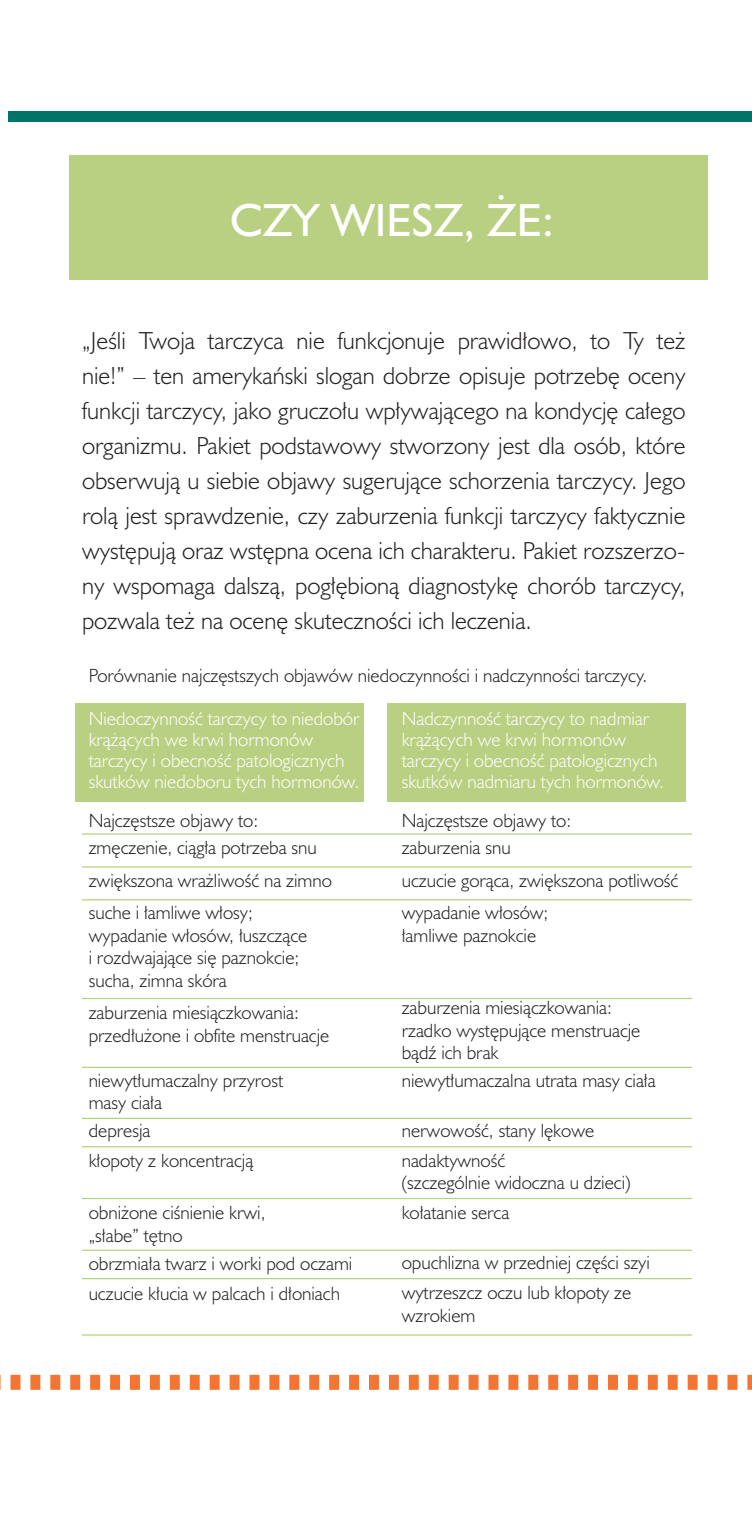
<style>
.page{position:relative;width:752px;height:1531px;background:#fff}
.page>*{position:absolute;margin:0;border:0;box-sizing:border-box;transform-origin:0 0}
.t1{font:42.5px "Humanst 521 PL";color:#fff}
.t2{font:300 22.5px/35px "Humanst 521 Lt PL";color:#231f20;text-align:justify}
.t3{font:300 17.5px/22.5px "Humanst 521 Lt PL";color:#231f20}
.t4{font:300 17.5px/21px "Humanst 521 Lt PL";color:#fff}
</style>
<div class="page">
<div style="left:75px;top:703px;width:288px;height:99px;background:#b9d082"></div>
<div style="left:387px;top:703px;width:298px;height:99px;background:#b9d082"></div>
<div style="left:9px;top:111px;width:742px;height:11px;background:#00736a"></div>
<div style="left:69px;top:156px;width:638px;height:124px;background:#b9d082"></div>
<hr style="left:82px;top:833px;width:609px;height:2px;background:#b9d082">
<hr style="left:82px;top:866px;width:609px;height:1px;background:#b9d082">
<hr style="left:82px;top:899px;width:609px;height:1px;background:#b9d082">
<hr style="left:82px;top:998px;width:609px;height:1px;background:#b9d082">
<hr style="left:82px;top:1067px;width:609px;height:1px;background:#b9d082">
<hr style="left:82px;top:1118px;width:609px;height:1px;background:#b9d082">
<hr style="left:82px;top:1146px;width:609px;height:1px;background:#b9d082">
<hr style="left:82px;top:1198px;width:609px;height:1px;background:#b9d082">
<hr style="left:82px;top:1249px;width:609px;height:2px;background:#b9d082">
<hr style="left:82px;top:1278px;width:609px;height:1px;background:#b9d082">
<hr style="left:82px;top:1334px;width:609px;height:1px;background:#b9d082">
<svg style="left:0;top:1375px;width:751px;height:15px"></svg>
<h1 class="t1" style="left:230px;top:191px;width:325px">CZY WIESZ, ŻE:</h1>
<p class="t2" style="left:82px;top:323px;width:604px">„Jeśli Twoja tarczyca nie funkcjonuje prawidłowo, to Ty też nie!” – ten amerykański slogan dobrze opisuje potrzebę oceny funkcji tarczycy, jako gruczołu wpływającego na kondycję całego organizmu. Pakiet podstawowy stworzony jest dla osób, które obserwują u siebie objawy sugerujące schorzenia tarczycy. Jego rolą jest sprawdzenie, czy zaburzenia funkcji tarczycy faktycznie występują oraz wstępna ocena ich charakteru. Pakiet rozszerzo&shy;ny wspomaga dalszą, pogłębioną diagnostykę chorób tarczycy, pozwala też na ocenę skuteczności ich leczenia.</p>
<p class="t3" style="left:89px;top:664px;width:560px">Porównanie najczęstszych objawów niedoczynności i nadczynności tarczycy.</p>
<p class="t4" style="left:89px;top:708px;width:272px">Niedoczynność tarczycy to niedobór krążących we krwi hormonów tarczycy i obecność patologicznych skutków niedoboru tych hormonów.</p>
<p class="t4" style="left:401px;top:708px;width:264px">Nadczynność tarczycy to nadmiar krążących we krwi hormonów tarczycy i obecność patologicznych skutków nadmiaru tych hormonów.</p>
<p class="t3" style="left:89px;top:806px;width:229px;line-height:27.5px">Najczęstsze objawy to: zmęczenie, ciągła potrzeba snu</p>
<p class="t3" style="left:89px;top:864px;width:244px;line-height:32.5px">zwiększona wrażliwość na zimno suche i łamliwe włosy;</p>
<p class="t3" style="left:89px;top:924px;width:220px">wypadanie włosów, łuszczące i rozdwajające się paznokcie; sucha, zimna skóra</p>
<p class="t3" style="left:89px;top:1001px;width:242px">zaburzenia miesiączkowania: przedłużone i obfite menstruacje</p>
<p class="t3" style="left:89px;top:1069px;width:196px">niewytłumaczalny przyrost masy ciała</p>
<p class="t3" style="left:89px;top:1115px;width:166px;line-height:30px">depresja<br>kłopoty z koncentracją</p>
<p class="t3" style="left:89px;top:1201px;width:178px">obniżone ciśnienie krwi, „słabe” tętno</p>
<p class="t3" style="left:89px;top:1247px;width:265px;line-height:30px">obrzmiała twarz i worki pod oczami uczucie kłucia w palcach i dłoniach</p>
<p class="t3" style="left:401px;top:806px;width:171px;line-height:27.5px">Najczęstsze objawy to: zaburzenia snu</p>
<p class="t3" style="left:401px;top:864px;width:278px;line-height:32.5px">uczucie gorąca, zwiększona potliwość wypadanie włosów;</p>
<p class="t3" style="left:401px;top:924px;width:136px">łamliwe paznokcie</p>
<p class="t3" style="left:401px;top:996px;width:240px">zaburzenia miesiączkowania: rzadko występujące menstruacje bądź ich brak</p>
<p class="t3" style="left:401px;top:1069px;width:255px">niewytłumaczalna utrata masy ciała</p>
<p class="t3" style="left:401px;top:1115px;width:194px;line-height:30px">nerwowość, stany lękowe nadaktywność</p>
<p class="t3" style="left:401px;top:1167px;width:230px;line-height:30px">(szczególnie widoczna u dzieci) kołatanie serca</p>
<p class="t3" style="left:401px;top:1247px;width:249px;line-height:30px">opuchlizna w przedniej części szyi wytrzeszcz oczu lub kłopoty ze</p>
<p class="t3" style="left:401px;top:1304px;width:75px">wzrokiem</p>
</div>
